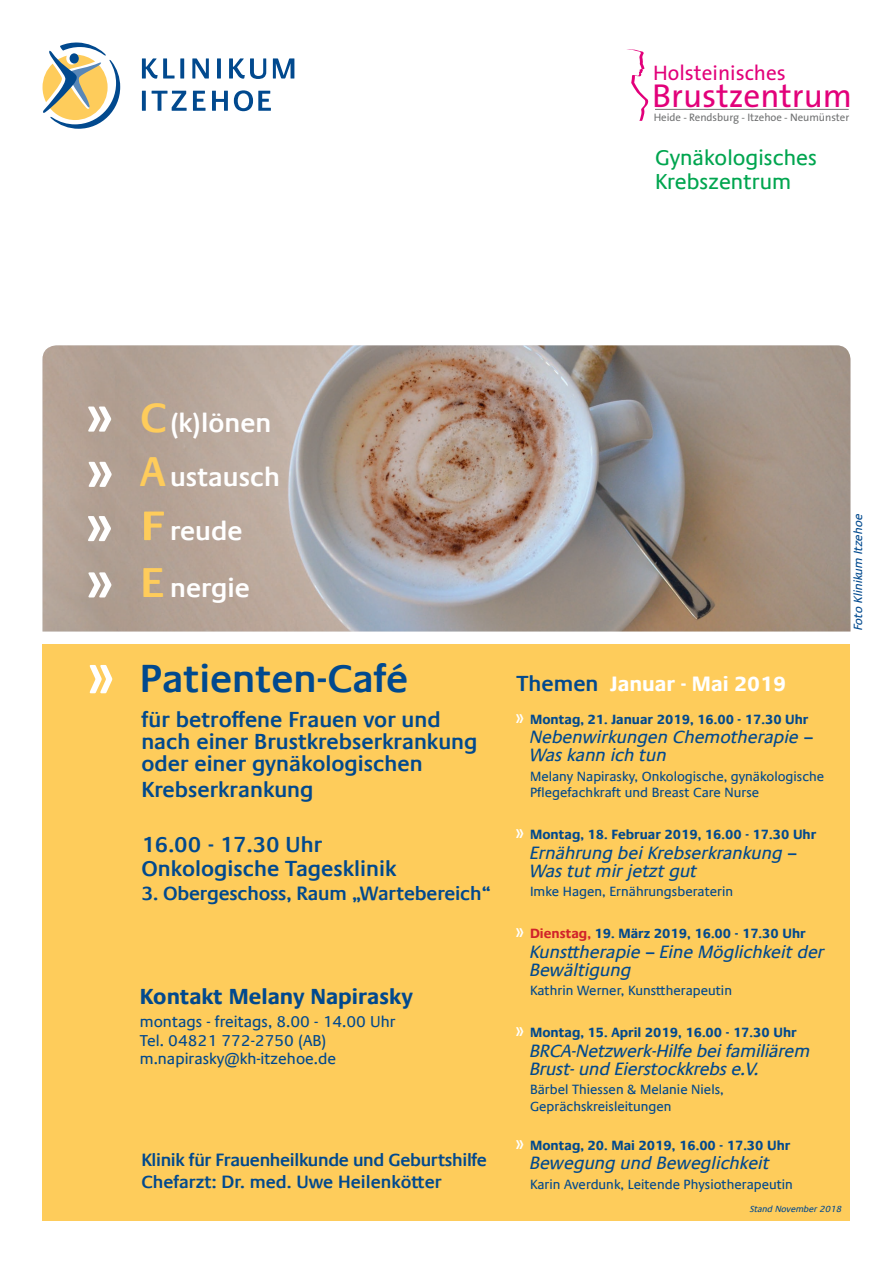
<style>
.page{position:relative;width:893px;height:1263px;background:#fff}
.page>*{position:absolute;margin:0;border:0;box-sizing:border-box;transform-origin:0 0}
.t1{font:600 39.45px "Praxis Com";color:#01498e}
.t2{font:33.3px "The Sans";color:#e2007a}
.t3{font:600 27px/54px "Praxis Com";color:#fff}
.t4{font:600 22.05px/22px "Praxis Com";color:#01498e}
.t5{font:700 22.05px "Praxis Com";color:#01498e}
.t6{font:21.9px/24.3px "Praxis Com";color:#00a54f}
.t7{font:21.15px "The Sans";color:#e2007a}
.t8{font:700 21px "Praxis Com";color:#fff}
.t9{font:600 19.5px "Praxis Com";letter-spacing:-.01em;color:#01498e}
.t10{font:italic 18px/18px "Praxis Com";color:#01498e}
.t11{font:600 18px/22px "Praxis Com";letter-spacing:-.02em;color:#01498e}
.t12{font:15.9px/18.3px "Praxis Com";color:#01498e}
.t13{font:13.5px/16.5px "Praxis Com";color:#01498e}
.t14{font:700 13.5px "Praxis Com";color:#01498e}
.t15{font:italic 12px "Praxis Com";color:#01498e}
.t16{font:10.95px "The Sans";letter-spacing:-.005em;color:#707172}
.t17{font:italic 9px "Praxis Com";color:#01498e}
.s1{font-size:42px;color:#fecc5b}
.s2{font-weight:600;font-size:22.05px;color:#01498e}
.s3{font-weight:400;font-size:21px;color:#fff}
.s4{font-weight:600;font-style:normal}
.s5{color:#d1232a}
</style>
<div class="page">
<svg style="left:43px;top:43px;width:77px;height:86px"></svg>
<svg style="left:234px;top:90px;width:37px;height:21px"></svg>
<svg style="left:212px;top:91px;width:16px;height:20px"></svg>
<svg style="left:193px;top:91px;width:13px;height:20px"></svg>
<svg style="left:152px;top:91px;width:35px;height:20px"></svg>
<svg style="left:142px;top:91px;width:4px;height:20px"></svg>
<svg style="left:273px;top:58px;width:21px;height:21px"></svg>
<svg style="left:217px;top:58px;width:4px;height:21px"></svg>
<svg style="left:192px;top:58px;width:17px;height:21px"></svg>
<svg style="left:180px;top:58px;width:4px;height:21px"></svg>
<svg style="left:142px;top:58px;width:33px;height:21px"></svg>
<svg style="left:229px;top:58px;width:37px;height:21px"></svg>
<div style="left:43px;top:644px;width:807px;height:576px;background:#fecc5b"></div>
<img style="left:43px;top:345px;width:807px;height:286px">
<svg style="left:88px;top:406px;width:23px;height:26px"></svg>
<svg style="left:89px;top:462px;width:23px;height:25px"></svg>
<svg style="left:88px;top:516px;width:23px;height:25px"></svg>
<svg style="left:88px;top:572px;width:23px;height:25px"></svg>
<svg style="left:90px;top:665px;width:22px;height:28px"></svg>
<hr style="left:655px;top:109px;width:194px;height:1px;background:#707172">
<svg style="left:627px;top:49px;width:22px;height:72px"></svg>
<h3 class="t7" style="left:653px;top:59px;width:134px">Holsteinisches</h3>
<h2 class="t2" style="left:652px;top:74px;width:201px">Brustzentrum</h2>
<p class="t16" style="left:654px;top:110px;width:197px">Heide - Rendsburg - Itzehoe - Neumünster</p>
<h3 class="t6" style="left:655px;top:146px;width:164px">Gynäkologisches<br>Krebszentrum</h3>
<h3 class="t3" style="left:140px;top:396px;width:141px"><span class="s1">C</span>(k)lönen<br><span class="s1">A</span> ustausch<br><span class="s1">F</span> reude</h3>
<h3 class="t3" style="left:140px;top:561px;width:111px"><span class="s1">E</span> nergie</h3>
<h1 class="t1" style="left:140px;top:655px;width:270px">Patienten-Café</h1>
<h3 class="t4" style="left:141px;top:708px;width:338px">für betroffene Frauen vor und nach einer Brustkrebserkrankung oder einer gynäkologischen</h3>
<h3 class="t4" style="left:141px;top:778px;width:174px">Krebserkrankung</h3>
<h3 class="t4" style="left:141px;top:832px;width:257px;line-height:24.5px">16.00 - 17.30 Uhr<br>Onkologische Tagesklinik</h3>
<h3 class="t9" style="left:141px;top:882px;width:351px">3. Obergeschoss, Raum „Wartebereich“</h3>
<h3 class="t5" style="left:140px;top:983px;width:275px">Kontakt Melany Napirasky</h3>
<p class="t12" style="left:140px;top:1013px;width:257px">montags - freitags, 8.00 - 14.00 Uhr<br>Tel. 04821 772-2750 (AB) m.napirasky@kh-itzehoe.de</p>
<h3 class="t11" style="left:141px;top:1149px;width:347px">Klinik für Frauenheilkunde und Geburtshilfe<br>Chefarzt: Dr. med. Uwe Heilenkötter</h3>
<p class="t15" style="left:851px;top:630px;width:118px;rotate:-90deg">Foto Klinikum Itzehoe</p>
<h3 class="t8" style="left:516px;top:672px;width:271px"><span class="s2">Themen</span> Januar - Mai 2019</h3>
<p class="t14" style="left:515px;top:711px;width:295px"><span class="s3">»</span> Montag, 21. Januar 2019, 16.00 - 17.30 Uhr</p>
<h3 class="t10" style="left:530px;top:728px;width:284px">Nebenwirkungen Chemotherapie <span class="s4">–<br></span>Was kann ich tun</h3>
<p class="t13" style="left:530px;top:768px;width:296px">Melany Napirasky, Onkologische, gynäkologische<br>Pflegefachkraft und Breast Care Nurse</p>
<p class="t14" style="left:515px;top:826px;width:303px"><span class="s3">»</span> Montag, 18. Februar 2019, 16.00 - 17.30 Uhr</p>
<h3 class="t10" style="left:530px;top:843px;width:268px">Ernährung bei Krebserkrankung <span class="s4">–<br></span>Was tut mir jetzt gut</h3>
<p class="t13" style="left:530px;top:883px;width:205px">Imke Hagen, Ernährungsberaterin</p>
<p class="t14" style="left:515px;top:925px;width:292px"><span class="s3">»</span> <span class="s5">Dienstag,</span> 19. März 2019, 16.00 - 17.30 Uhr</p>
<h3 class="t10" style="left:530px;top:942px;width:296px">Kunsttherapie <span class="s4">–</span> Eine Möglichkeit der<br>Bewältigung</h3>
<p class="t13" style="left:530px;top:982px;width:203px">Kathrin Werner, Kunsttherapeutin</p>
<p class="t14" style="left:515px;top:1024px;width:283px"><span class="s3">»</span> Montag, 15. April 2019, 16.00 - 17.30 Uhr</p>
<h3 class="t10" style="left:530px;top:1041px;width:282px">BRCA-Netzwerk-Hilfe bei familiärem<br>Brust- und Eierstockkrebs e.V.</h3>
<p class="t13" style="left:530px;top:1081px;width:195px">Bärbel Thiessen &amp; Melanie Niels,<br>Geprächskreisleitungen</p>
<p class="t14" style="left:515px;top:1137px;width:277px"><span class="s3">»</span> Montag, 20. Mai 2019, 16.00 - 17.30 Uhr</p>
<h3 class="t10" style="left:530px;top:1154px;width:241px">Bewegung und Beweglichkeit</h3>
<p class="t13" style="left:530px;top:1176px;width:264px">Karin Averdunk, Leitende Physiotherapeutin</p>
<p class="t17" style="left:750px;top:1203px;width:93px">Stand November 2018</p>
</div>
